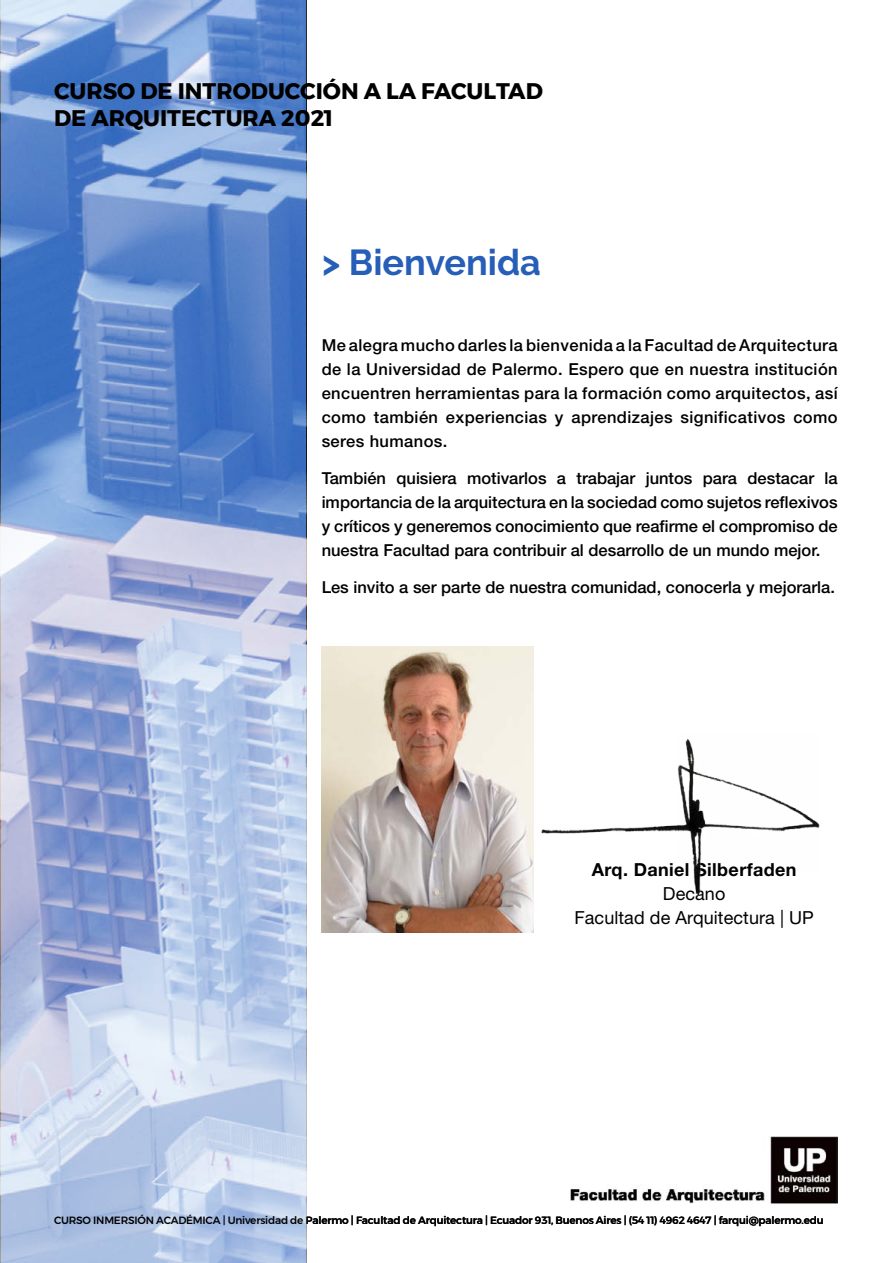
<style>
.page{position:relative;width:893px;height:1263px;background:#fff}
.page>*{position:absolute;margin:0;border:0;box-sizing:border-box;transform-origin:0 0}
.t1{font:700 36px "Raleway";color:#265eb8}
.t2{font:700 22.5px/27px "Montserrat";color:#000}
.t3{font:18px/24px "Helvetica Neue LT Std";letter-spacing:.005em;color:#000;text-align:center}
.t4{font:700 18px "Helvetica Neue LT Std";letter-spacing:.02em;color:#000}
.t5{font:500 16.5px/24px "Helvetica Neue LT Std";color:#000;text-align:justify}
.t6{font:500 10.5px "Montserrat";letter-spacing:-.02em;color:#000}
</style>
<div class="page">
<img style="left:570px;top:1136px;width:268px;height:68px">
<svg style="left:1px;top:1px;width:304px;height:1262px;background:#93adda"></svg>
<img style="left:541px;top:739px;width:279px;height:157px">
<img style="left:322px;top:646px;width:212px;height:286px">
<h2 class="t2" style="left:54px;top:78px;width:490px">CURSO DE INTRODUCCIÓN A LA FACULTAD<br>DE ARQUITECTURA 2021</h2>
<h1 class="t1" style="left:322px;top:242px;width:221px">&gt; Bienvenida</h1>
<p class="t5" style="left:322px;top:333px;width:517px">Me alegra mucho darles la bienvenida a la Facultad de Arquitectura de la Universidad de Palermo. Espero que en nuestra institución encuentren herramientas para la formación como arquitectos, así como también experiencias y aprendizajes significativos como seres humanos.</p>
<p class="t5" style="left:322px;top:466px;width:518px">También quisiera motivarlos a trabajar juntos para destacar la importancia de la arquitectura en la sociedad como sujetos reflexivos y críticos y generemos conocimiento que reafirme el compromiso de nuestra Facultad para contribuir al desarrollo de un mundo mejor.</p>
<p class="t5" style="left:322px;top:574px;width:515px">Les invito a ser parte de nuestra comunidad, conocerla y mejorarla.</p>
<p class="t4" style="left:592px;top:858px;width:206px">Arq. Daniel Silberfaden</p>
<p class="t3" style="left:574px;top:881px;width:241px">Decano<br>Facultad de Arquitectura | UP</p>
<p class="t6" style="left:54px;top:1212px;width:771px">CURSO INMERSIÓN ACADÉMICA | Universidad de Palermo | Facultad de Arquitectura | Ecuador 931, Buenos Aires | (54 11) 4962 4647 | farqui@palermo.edu</p>
</div>
